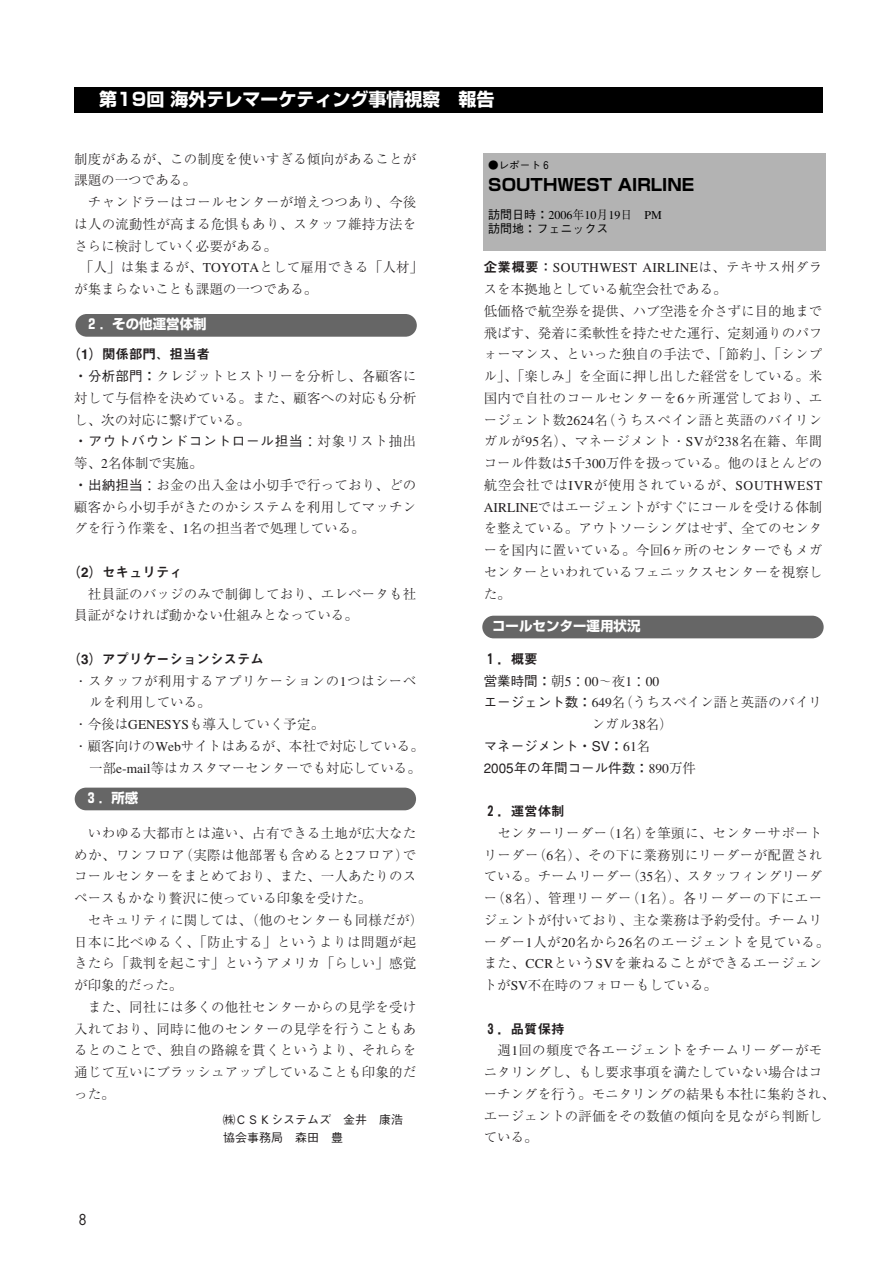
<style>
.page{position:relative;width:893px;height:1263px;background:#fff}
.page>*{position:absolute;margin:0;border:0;box-sizing:border-box;transform-origin:0 0}
.t1{font:700 18px "Shin Go";color:#fff}
.t2{font:700 16.5px "Shin Go";color:#000}
.t3{font:500 15px "Gothic BBB";color:#231f20}
.t4{font:300 13.5px/21.8px "Ryumin";letter-spacing:.015em;color:#231f20}
.t5{font:13.5px "Midashi Go MB31";color:#231f20}
.t6{font:500 13.5px/21.8px "Gothic BBB";color:#231f20}
.t7{font:300 13.5px "Ryumin";letter-spacing:.035em;color:#231f20}
.t8{font:500 13.5px "Gothic BBB";letter-spacing:.06em;color:#231f20}
.t9{font:700 13.5px "Shin Go";color:#fff}
.t10{font:500 12px/18.8px "Gothic BBB";color:#231f20}
.t11{font:300 12px "Ryumin";color:#000}
.t12{font:500 12px "Gothic BBB";color:#000}
.t13{font:500 10.5px "Gothic BBB";color:#000}
.s1{font-family:"Gothic BBB";font-weight:500}
.s2{font-family:"Ryumin";font-weight:300}
.s3{font-family:"Midashi Go MB31";font-weight:400}
</style>
<div class="page">
<div style="left:75px;top:788px;width:341px;height:22px;background:#666;border-radius:11px"></div>
<div style="left:483px;top:154px;width:342px;height:97px;background:#b3b3b3"></div>
<div style="left:482px;top:616px;width:341px;height:22px;background:#666;border-radius:11px"></div>
<div style="left:75px;top:314px;width:342px;height:23px;background:#666;border-radius:11px"></div>
<div style="left:75px;top:87px;width:747px;height:25px;background:#000"></div>
<h1 class="t1" style="left:99px;top:93px;width:397px">第19回海外テレマーケティング事情視察　報告</h1>
<p class="t4" style="left:74px;top:150px;width:344px">制度があるが、この制度を使いすぎる傾向があることが課題の一つである。</p>
<p class="t4" style="left:88px;top:193px;width:330px">チャンドラーはコールセンターが増えつつあり、今後</p>
<p class="t4" style="left:74px;top:215px;width:344px">は人の流動性が高まる危惧もあり、スタッフ維持方法を</p>
<p class="t4" style="left:74px;top:237px;width:204px">さらに検討していく必要がある。</p>
<p class="t4" style="left:80px;top:258px;width:345px">「人」は集まるが、TOYOTAとして雇用できる「人材」</p>
<p class="t4" style="left:74px;top:280px;width:244px">が集まらないことも課題の一つである。</p>
<p class="t9" style="left:85px;top:319px;width:123px">２．その他運営体制</p>
<p class="t5" style="left:68px;top:349px;width:144px">（1）関係部門、担当者</p>
<p class="t4" style="left:74px;top:367px;width:344px;text-align:justify"><span class="s1">・分析部門：</span>クレジットヒストリーを分析し、各顧客に対して与信枠を決めている。また、顧客への対応も分析し、次の対応に繋げている。</p>
<p class="t8" style="left:74px;top:436px;width:344px">・アウトバウンドコントロール担当<span class="s2">：対象リスト抽出</span></p>
<p class="t4" style="left:74px;top:454px;width:344px">等、2名体制で実施。<br><span class="s1">・出納担当</span>：お金の出入金は小切手で行っており、どの顧客から小切手がきたのかシステムを利用してマッチングを行う作業を、1名の担当者で処理している。</p>
<p class="t5" style="left:68px;top:567px;width:117px">（2）セキュリティ</p>
<p class="t4" style="left:74px;top:585px;width:344px;text-indent:14px">社員証のバッジのみで制御しており、エレベータも社員証がなければ動かない仕組みとなっている。</p>
<p class="t5" style="left:68px;top:654px;width:198px">（3）アプリケーションシステム</p>
<p class="t7" style="left:74px;top:676px;width:343px">・スタッフが利用するアプリケーションの1つはシーベ</p>
<p class="t4" style="left:89px;top:693px;width:123px">ルを利用している。</p>
<p class="t4" style="left:74px;top:715px;width:251px">・今後はGENESYSも導入していく予定。</p>
<p class="t4" style="left:74px;top:737px;width:351px">・顧客向けのWebサイトはあるが、本社で対応している。</p>
<p class="t4" style="left:89px;top:759px;width:333px">一部e-mail等はカスタマーセンターでも対応している。</p>
<p class="t9" style="left:84px;top:793px;width:55px">３．所感</p>
<p class="t4" style="left:74px;top:824px;width:344px;text-align:justify;text-indent:14px">いわゆる大都市とは違い、占有できる土地が広大なためか、ワンフロア（実際は他部署も含めると2フロア）でコールセンターをまとめており、また、一人あたりのスペースもかなり贅沢に使っている印象を受けた。</p>
<p class="t4" style="left:74px;top:911px;width:350px;text-indent:14px">セキュリティに関しては、（他のセンターも同様だが）日本に比べゆるく、「防止する」というよりは問題が起きたら「裁判を起こす」というアメリカ「らしい」感覚が印象的だった。</p>
<p class="t4" style="left:74px;top:998px;width:344px;text-align:justify;text-indent:14px">また、同社には多くの他社センターからの見学を受け入れており、同時に他のセンターの見学を行うこともあるとのことで、独自の路線を貫くというより、それらを通じて互いにブラッシュアップしていることも印象的だった。</p>
<p class="t10" style="left:223px;top:1111px;width:181px">㈱ＣＳＫシステムズ　金井　康浩協会事務局　森田　豊</p>
<p class="t3" style="left:75px;top:1213px;width:16px">８</p>
<p class="t13" style="left:488px;top:161px;width:64px">●レポート６</p>
<p class="t2" style="left:488px;top:179px;width:207px">SOUTHWEST AIRLINE</p>
<p class="t11" style="left:488px;top:210px;width:175px"><span class="s1">訪問日時：</span>2006年10月19日　PM</p>
<p class="t12" style="left:488px;top:224px;width:121px">訪問地：フェニックス</p>
<p class="t4" style="left:483px;top:258px;width:340px"><span class="s3">企業概要：</span>SOUTHWEST AIRLINEは、テキサス州ダラスを本拠地としている航空会社である。<br>低価格で航空券を提供、ハブ空港を介さずに目的地まで飛ばす、発着に柔軟性を持たせた運行、定刻通りのパフォーマンス、といった独自の手法で、「節約」、「シンプル」、「楽しみ」を全面に押し出した経営をしている。米国内で自社のコールセンターを6ヶ所運営しており、エージェント数2624名（うちスペイン語と英語のバイリンガルが95名）、マネージメント・SVが238名在籍、年間コール件数は5千300万件を扱っている。他のほとんどの航空会社ではIVRが使用されているが、SOUTHWEST<br>AIRLINEではエージェントがすぐにコールを受ける体制を整えている。アウトソーシングはせず、全てのセンターを国内に置いている。今回6ヶ所のセンターでもメガセンターといわれているフェニックスセンターを視察した。</p>
<p class="t9" style="left:492px;top:621px;width:150px">コールセンター運用状況</p>
<p class="t5" style="left:483px;top:654px;width:55px">１．概要</p>
<p class="t4" style="left:483px;top:672px;width:177px"><span class="s1">営業時間：</span>朝5：00～夜1：00</p>
<p class="t4" style="left:483px;top:693px;width:340px"><span class="s1">エージェント数：</span>649名（うちスペイン語と英語のバイリ</p>
<p class="t4" style="left:591px;top:715px;width:82px">ンガル38名）</p>
<p class="t6" style="left:483px;top:737px;width:214px">マネージメント・SV：<span class="s2">61名<br></span>2005年の年間コール件数：<span class="s2">890万件</span></p>
<p class="t5" style="left:483px;top:806px;width:82px">２．運営体制</p>
<p class="t4" style="left:483px;top:824px;width:347px;text-indent:14px">センターリーダー（1名）を筆頭に、センターサポートリーダー（6名）、その下に業務別にリーダーが配置されている。チームリーダー（35名）、スタッフィングリーダー（8名）、管理リーダー（1名）。各リーダーの下にエージェントが付いており、主な業務は予約受付。チームリーダー1人が20名から26名のエージェントを見ている。また、CCRというSVを兼ねることができるエージェントがSV不在時のフォローもしている。</p>
<p class="t5" style="left:483px;top:1023px;width:82px">３．品質保持</p>
<p class="t4" style="left:483px;top:1041px;width:352px;text-indent:14px">週1回の頻度で各エージェントをチームリーダーがモニタリングし、もし要求事項を満たしていない場合はコーチングを行う。モニタリングの結果も本社に集約され、エージェントの評価をその数値の傾向を見ながら判断している。</p>
</div>
